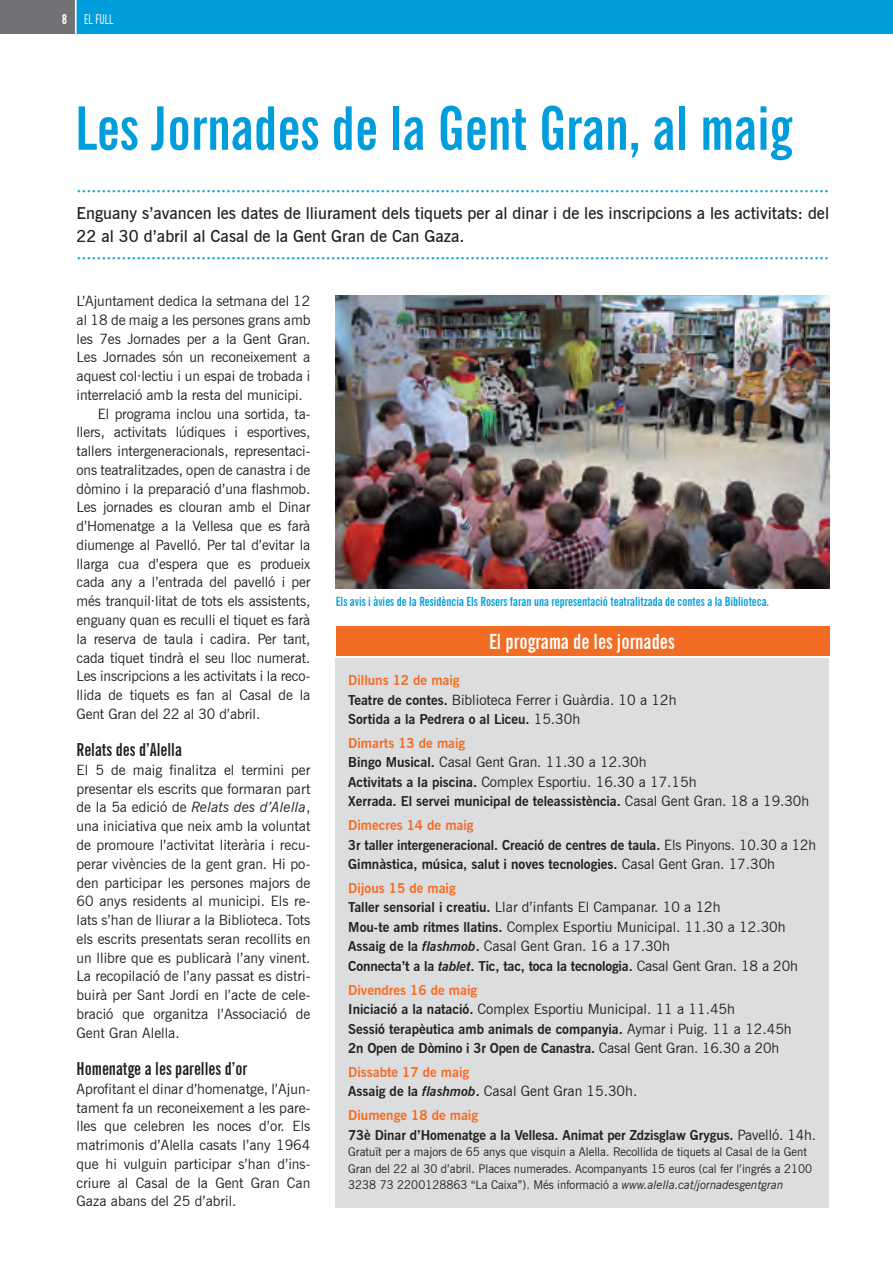
<style>
.page{position:relative;width:893px;height:1263px;background:#fff}
.page>*{position:absolute;margin:0;border:0;box-sizing:border-box;transform-origin:0 0}
.t1{font:700 extra-condensed 60px "News Gothic BT";color:#009ddc}
.t2{font:700 extra-condensed 21px "News Gothic BT";color:#fff}
.t3{font:700 extra-condensed 18px "News Gothic BT";color:#231f20}
.t4{font:600 16.5px "News Gothic BT";color:#009ddc}
.t5{font:600 16.5px/22.5px "News Gothic BT";color:#231f20}
.t6{font:14.25px/18.8px "News Gothic BT";letter-spacing:-.005em;color:#231f20;text-align:justify}
.t7{font:700 13.5px/23.7px "News Gothic BT";color:#231f20}
.t8{font:700 13.5px "News Gothic BT";color:#f36c24}
.t9{font:extra-condensed 13.5px "News Gothic BT";color:#fff}
.t10{font:700 extra-condensed 13.5px "News Gothic BT";color:#fff}
.t11{font:700 extra-condensed 12.75px "News Gothic BT";color:#009ddc}
.t12{font:12px/16.5px "News Gothic BT";color:#231f20}
.s1{font-style:italic}
.s2{font-weight:700;font-size:13.5px}
.s3{font-weight:400;font-size:14.25px}
.s4{color:#f36c24}
.s5{font-weight:700;font-style:italic;font-size:13.5px}
</style>
<div class="page">
<div style="left:0;top:0;width:75px;height:34px;background:#717275"></div>
<div style="left:77px;top:0;width:816px;height:34px;background:#009ddc"></div>
<div style="left:336px;top:658px;width:493px;height:549px;background:#dcdddf"></div>
<div style="left:336px;top:626px;width:493px;height:30px;background:#f36c24"></div>
<img style="left:336px;top:296px;width:493px;height:293px">
<p class="t10" style="left:62px;top:11px;width:7px">8</p>
<p class="t9" style="left:84px;top:11px;width:31px">EL FULL</p>
<h1 class="t1" style="left:75px;top:92px;width:718px">Les Jornades de la Gent Gran, al maig</h1>
<p class="t4" style="left:77px;top:181px;width:754px">·······················································································································································</p>
<p class="t5" style="left:77px;top:202px;width:754px">Enguany s’avancen les dates de lliurament dels tiquets per al dinar i de les inscripcions a les activitats: del<br>22 al 30 d’abril al Casal de la Gent Gran de Can Gaza.</p>
<p class="t4" style="left:77px;top:248px;width:754px">·······················································································································································</p>
<p class="t6" style="left:77px;top:292px;width:235px">L’Ajuntament dedica la setmana del 12</p>
<p class="t6" style="left:77px;top:310px;width:235px">al 18 de maig a les persones grans amb</p>
<p class="t6" style="left:77px;top:329px;width:235px">les 7es Jornades per a la Gent Gran.</p>
<p class="t6" style="left:77px;top:348px;width:235px">Les Jornades són un reconeixement a</p>
<p class="t6" style="left:77px;top:367px;width:235px">aquest col·lectiu i un espai de trobada i</p>
<p class="t6" style="left:77px;top:385px;width:228px">interrelació amb la resta del municipi.</p>
<p class="t6" style="left:98px;top:404px;width:214px">El programa inclou una sortida, ta-</p>
<p class="t6" style="left:77px;top:423px;width:235px">llers, activitats lúdiques i esportives,</p>
<p class="t6" style="left:77px;top:442px;width:235px">tallers intergeneracionals, representaci-</p>
<p class="t6" style="left:77px;top:460px;width:235px">ons teatralitzades, open de canastra i de</p>
<p class="t6" style="left:77px;top:479px;width:235px">dòmino i la preparació d’una flashmob.</p>
<p class="t6" style="left:77px;top:498px;width:235px">Les jornades es clouran amb el Dinar</p>
<p class="t6" style="left:77px;top:517px;width:235px">d’Homenatge a la Vellesa que es farà</p>
<p class="t6" style="left:77px;top:535px;width:235px">diumenge al Pavelló. Per tal d’evitar la</p>
<p class="t6" style="left:77px;top:554px;width:235px">llarga cua d’espera que es produeix</p>
<p class="t6" style="left:77px;top:573px;width:235px">cada any a l’entrada del pavelló i per</p>
<p class="t6" style="left:77px;top:592px;width:235px">més tranquil·litat de tots els assistents,</p>
<p class="t6" style="left:77px;top:610px;width:235px">enguany quan es reculli el tiquet es farà</p>
<p class="t6" style="left:77px;top:629px;width:235px">la reserva de taula i cadira. Per tant,</p>
<p class="t6" style="left:77px;top:648px;width:235px">cada tiquet tindrà el seu lloc numerat.</p>
<p class="t6" style="left:77px;top:667px;width:235px">Les inscripcions a les activitats i la reco-</p>
<p class="t6" style="left:77px;top:685px;width:235px">llida de tiquets es fan al Casal de la</p>
<p class="t6" style="left:77px;top:704px;width:185px">Gent Gran del 22 al 30 d’abril.</p>
<p class="t3" style="left:77px;top:739px;width:107px">Relats des d’Alella</p>
<p class="t6" style="left:77px;top:760px;width:235px">El 5 de maig finalitza el termini per presentar els escrits que formaran part de la 5a edició de <span class="s1">Relats des d’Alella</span>, una iniciativa que neix amb la voluntat de promoure l’activitat literària i recu&shy;perar vivències de la gent gran. Hi po&shy;den participar les persones majors de 60 anys residents al municipi. Els re&shy;lats s’han de lliurar a la Biblioteca. Tots els escrits presentats seran recollits en un llibre que es publicarà l’any vinent.<br>La recopilació de l’any passat es distri&shy;buirà per Sant Jordi en l’acte de cele&shy;bració que organitza l’Associació de Gent Gran Alella.</p>
<p class="t3" style="left:77px;top:1058px;width:172px">Homenatge a les parelles d’or</p>
<p class="t6" style="left:77px;top:1079px;width:235px">Aprofitant el dinar d’homenatge, l’Ajun&shy;tament fa un reconeixement a les pare&shy;lles que celebren les noces d’or. Els matrimonis d’Alella casats l’any 1964 que hi vulguin participar s’han d’ins&shy;criure al Casal de la Gent Gran Can Gaza abans del 25 d’abril.</p>
<p class="t11" style="left:336px;top:593px;width:435px">Els avis i àvies de la Residència Els Rosers faran una representació teatralitzada de contes a la Biblioteca.</p>
<h2 class="t2" style="left:489px;top:629px;width:187px">El programa de les jornades</h2>
<p class="t8" style="left:348px;top:672px;width:113px">Dilluns 12 de maig</p>
<p class="t6" style="left:348px;top:690px;width:330px"><span class="s2">Teatre de contes.</span> Biblioteca Ferrer i Guàrdia. 10 a 12h</p>
<p class="t7" style="left:348px;top:707px;width:233px">Sortida a la Pedrera o al Liceu. <span class="s3">15.30h<br></span><span class="s4">Dimarts 13 de maig</span></p>
<p class="t6" style="left:348px;top:752px;width:350px;line-height:19.5px"><span class="s2">Bingo Musical.</span> Casal Gent Gran. 11.30 a 12.30h<br><span class="s2">Activitats a la piscina.</span> Complex Esportiu. 16.30 a 17.15h</p>
<p class="t7" style="left:348px;top:790px;width:462px">Xerrada. El servei municipal de teleassistència. <span class="s3">Casal Gent Gran. 18 a 19.30h<br></span><span class="s4">Dimecres 14 de maig</span></p>
<p class="t7" style="left:348px;top:835px;width:469px;line-height:19.5px">3r taller intergeneracional. Creació de centres de taula. <span class="s3">Els Pinyons. 10.30 a 12h<br></span>Gimnàstica, música, salut i noves tecnologies. <span class="s3">Casal Gent Gran. 17.30h</span></p>
<p class="t8" style="left:348px;top:880px;width:109px">Dijous 15 de maig</p>
<p class="t6" style="left:348px;top:897px;width:439px;line-height:19.5px;text-align:left"><span class="s2">Taller sensorial i creatiu.</span> Llar d’infants El Campanar. 10 a 12h<br><span class="s2">Mou-te amb ritmes llatins.</span> Complex Esportiu Municipal. 11.30 a 12.30h<br><span class="s2">Assaig de la</span> <span class="s5">flashmob</span><span class="s2">.</span> Casal Gent Gran. 16 a 17.30h</p>
<p class="t7" style="left:348px;top:954px;width:451px">Connecta’t a la <span class="s1">tablet</span>. Tic, tac, toca la tecnologia. <span class="s3">Casal Gent Gran. 18 a 20h<br></span><span class="s4">Divendres 16 de maig</span></p>
<p class="t6" style="left:348px;top:1000px;width:388px"><span class="s2">Iniciació a la natació.</span> Complex Esportiu Municipal. 11 a 11.45h</p>
<p class="t7" style="left:348px;top:1019px;width:445px;line-height:19.5px">Sessió terapèutica amb animals de companyia. <span class="s3">Aymar i Puig. 11 a 12.45h<br></span>2n Open de Dòmino i 3r Open de Canastra. <span class="s3">Casal Gent Gran. 16.30 a 20h</span></p>
<p class="t8" style="left:348px;top:1064px;width:122px">Dissabte 17 de maig</p>
<p class="t6" style="left:348px;top:1082px;width:291px"><span class="s2">Assaig de la</span> <span class="s5">flashmob</span><span class="s2">.</span> Casal Gent Gran 15.30h.</p>
<p class="t7" style="left:348px;top:1105px;width:469px;line-height:19.5px"><span class="s4">Diumenge 18 de maig<br></span>73è Dinar d’Homenatge a la Vellesa. Animat per Zdzisglaw Grygus. <span class="s3">Pavelló. 14h.</span></p>
<p class="t12" style="left:348px;top:1143px;width:465px">Gratuït per a majors de 65 anys que visquin a Alella. Recollida de tiquets al Casal de la Gent<br>Gran del 22 al 30 d’abril. Places numerades. Acompanyants 15 euros (cal fer l’ingrés a 2100<br>3238 73 2200128863 “La Caixa”). Més informació a <span class="s1">www.alella.cat/jornadesgentgran</span></p>
</div>
